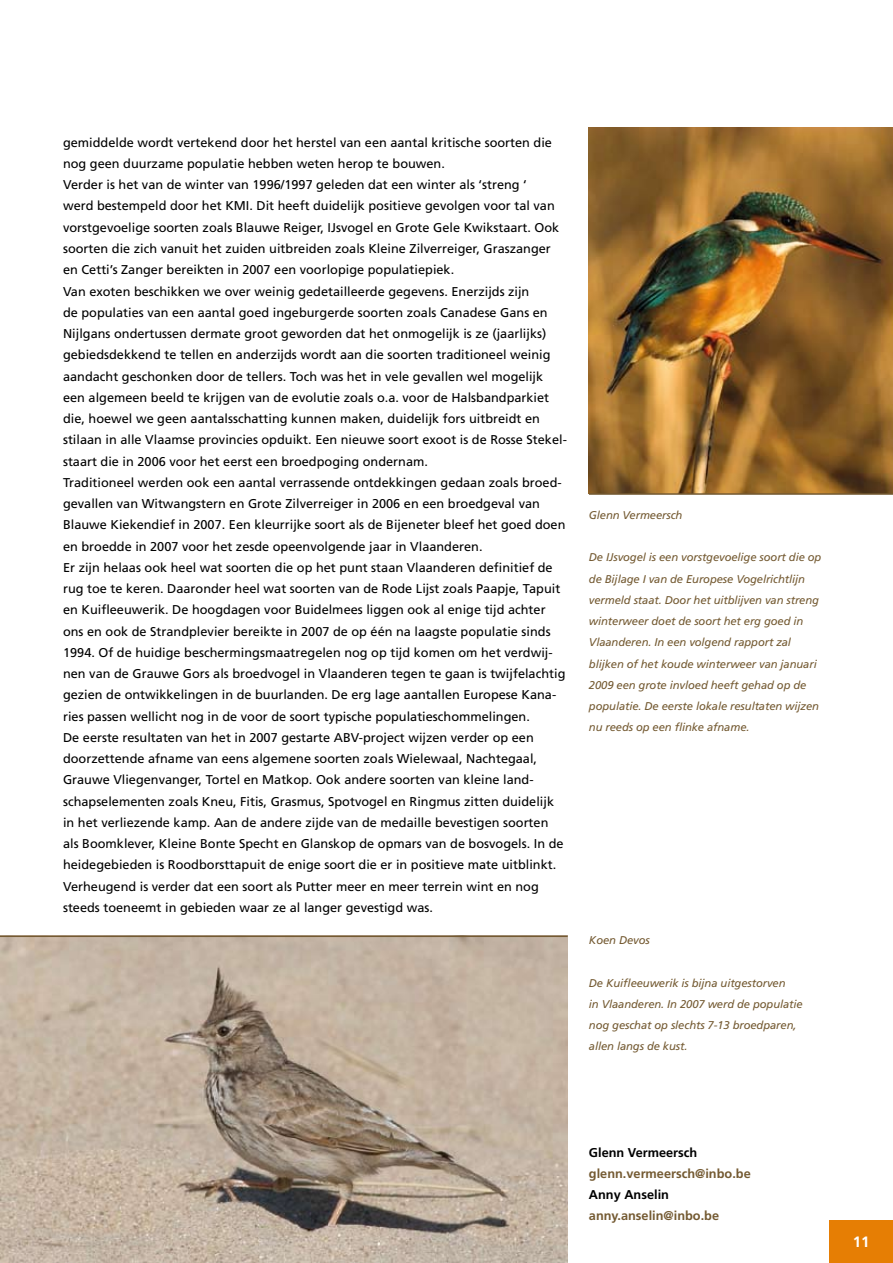
<style>
.page{position:relative;width:893px;height:1263px;background:#fff}
.page>*{position:absolute;margin:0;border:0;box-sizing:border-box;transform-origin:0 0}
.t1{font:700 15px "Frutiger LT Std";color:#fff}
.t2{font:12.75px/21.3px "Frutiger LT Std";color:#000}
.t3{font:700 12.75px "Frutiger LT Std";color:#745a32}
.t4{font:700 12.75px "Frutiger LT Std";color:#000}
.t5{font:italic 11.25px/21.3px "Frutiger LT Std";letter-spacing:-.01em;color:#745a32}
</style>
<div class="page">
<img style="left:589px;top:128px;width:304px;height:365px">
<hr style="left:589px;top:493px;width:304px;height:2px;background:#745a32">
<img style="left:0;top:937px;width:568px;height:326px">
<hr style="left:0;top:935px;width:568px;height:2px;background:#745a32">
<div style="left:829px;top:1220px;width:64px;height:43px;background:#e67e04"></div>
<p class="t2" style="left:63px;top:132px;width:505px">gemiddelde wordt vertekend door het herstel van een aantal kritische soorten die nog geen duurzame populatie hebben weten herop te bouwen.<br>Verder is het van de winter van 1996/1997 geleden dat een winter als ‘streng ‘<br>werd bestempeld door het KMI. Dit heeft duidelijk positieve gevolgen voor tal van vorstgevoelige soorten zoals Blauwe Reiger, IJsvogel en Grote Gele Kwikstaart. Ook soorten die zich vanuit het zuiden uitbreiden zoals Kleine Zilverreiger, Graszanger en Cetti’s Zanger bereikten in 2007 een voorlopige populatiepiek.<br>Van exoten beschikken we over weinig gedetailleerde gegevens. Enerzijds zijn<br>de populaties van een aantal goed ingeburgerde soorten zoals Canadese Gans en Nijlgans ondertussen dermate groot geworden dat het onmogelijk is ze (jaarlijks) gebiedsdekkend te tellen en anderzijds wordt aan die soorten traditioneel weinig aandacht geschonken door de tellers. Toch was het in vele gevallen wel mogelijk een algemeen beeld te krijgen van de evolutie zoals o.a. voor de Halsbandparkiet die, hoewel we geen aantalsschatting kunnen maken, duidelijk fors uitbreidt en stilaan in alle Vlaamse provincies opduikt. Een nieuwe soort exoot is de Rosse Stekel&shy;staart die in 2006 voor het eerst een broedpoging ondernam.<br>Traditioneel werden ook een aantal verrassende ontdekkingen gedaan zoals broed&shy;gevallen van Witwangstern en Grote Zilverreiger in 2006 en een broedgeval van Blauwe Kiekendief in 2007. Een kleurrijke soort als de Bijeneter bleef het goed doen en broedde in 2007 voor het zesde opeenvolgende jaar in Vlaanderen.<br>Er zijn helaas ook heel wat soorten die op het punt staan Vlaanderen definitief de rug toe te keren. Daaronder heel wat soorten van de Rode Lijst zoals Paapje, Tapuit en Kuifleeuwerik. De hoogdagen voor Buidelmees liggen ook al enige tijd achter ons en ook de Strandplevier bereikte in 2007 de op één na laagste populatie sinds 1994. Of de huidige beschermingsmaatregelen nog op tijd komen om het verdwij&shy;nen van de Grauwe Gors als broedvogel in Vlaanderen tegen te gaan is twijfelachtig gezien de ontwikkelingen in de buurlanden. De erg lage aantallen Europese Kana&shy;ries passen wellicht nog in de voor de soort typische populatieschommelingen.<br>De eerste resultaten van het in 2007 gestarte ABV-project wijzen verder op een doorzettende afname van eens algemene soorten zoals Wielewaal, Nachtegaal, Grauwe Vliegenvanger, Tortel en Matkop. Ook andere soorten van kleine land&shy;schapselementen zoals Kneu, Fitis, Grasmus, Spotvogel en Ringmus zitten duidelijk in het verliezende kamp. Aan de andere zijde van de medaille bevestigen soorten als Boomklever, Kleine Bonte Specht en Glanskop de opmars van de bosvogels. In de heidegebieden is Roodborsttapuit de enige soort die er in positieve mate uitblinkt.<br>Verheugend is verder dat een soort als Putter meer en meer terrein wint en nog steeds toeneemt in gebieden waar ze al langer gevestigd was.</p>
<p class="t5" style="left:589px;top:504px;width:95px">Glenn Vermeersch</p>
<p class="t5" style="left:589px;top:547px;width:234px">De IJsvogel is een vorstgevoelige soort die op de Bijlage I van de Europese Vogelrichtlijn vermeld staat. Door het uitblijven van streng winterweer doet de soort het erg goed in Vlaanderen. In een volgend rapport zal blijken of het koude winterweer van januari 2009 een grote invloed heeft gehad op de populatie. De eerste lokale resultaten wijzen nu reeds op een flinke afname.</p>
<p class="t5" style="left:589px;top:929px;width:62px">Koen Devos</p>
<p class="t5" style="left:589px;top:972px;width:215px">De Kuifleeuwerik is bijna uitgestorven<br>in Vlaanderen. In 2007 werd de populatie nog geschat op slechts 7-13 broedparen, allen langs de kust.</p>
<p class="t4" style="left:589px;top:1145px;width:110px">Glenn Vermeersch</p>
<p class="t3" style="left:589px;top:1166px;width:163px">glenn.vermeersch@inbo.be</p>
<p class="t4" style="left:589px;top:1187px;width:82px">Anny Anselin</p>
<p class="t3" style="left:589px;top:1208px;width:132px">anny.anselin@inbo.be</p>
<p class="t1" style="left:853px;top:1233px;width:18px">11</p>
</div>
